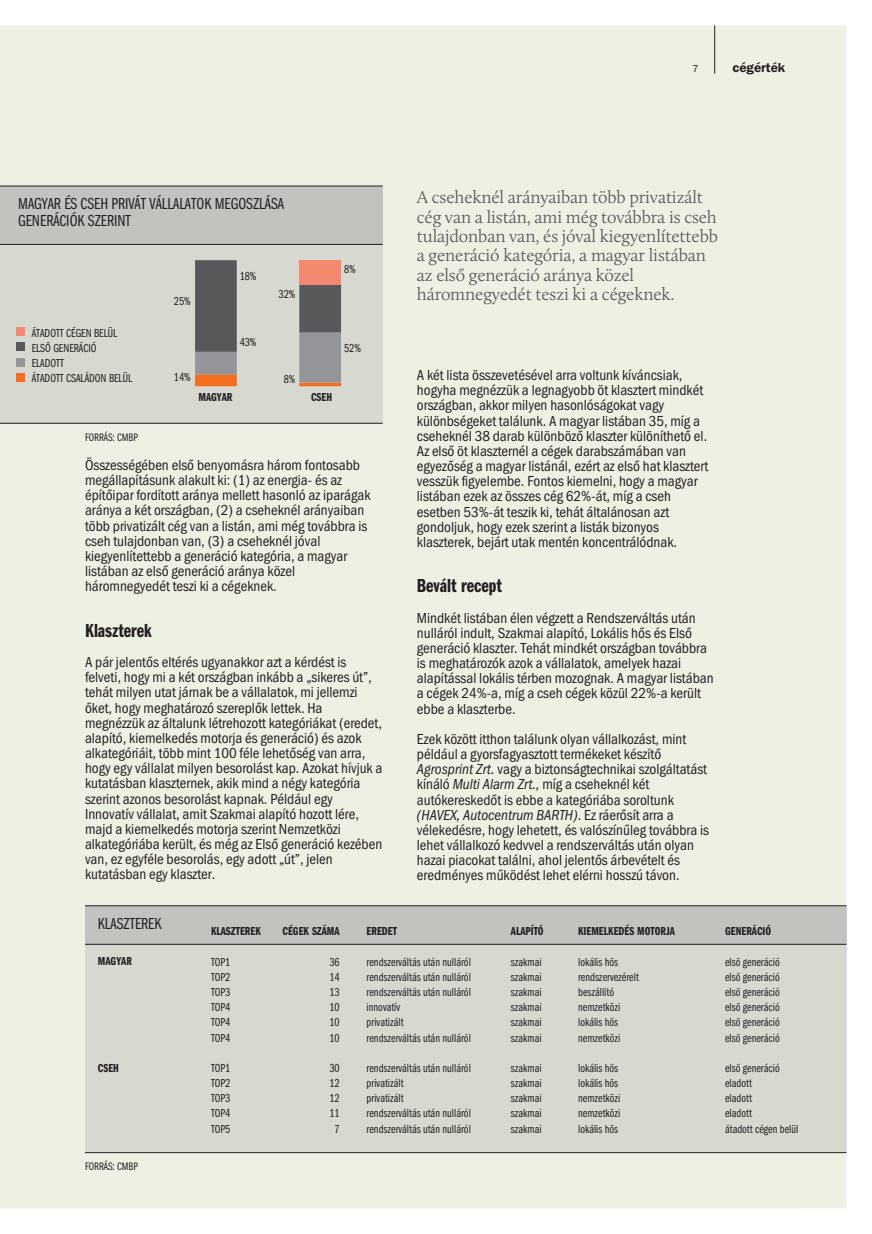
<style>
.page{position:relative;width:872px;height:1234px;background:#fff}
.page>*{position:absolute;margin:0;border:0;box-sizing:border-box;transform-origin:0 0}
.t1{font:19.5px "Franklin Got Itc TEE Demi Compressed";color:#231f20}
.t2{font:300 18px/19.5px "Calluna";letter-spacing:-.005em;color:#57585a}
.t3{font:16.5px/16.8px "Franklin Got Itc TEE Book Compressed";color:#231f20}
.t4{font:15px/15.1px "Franklin Got Itc TEE Book Condensed";color:#231f20}
.t5{font:13.5px "Franklin Got Itc TEE Demi";color:#231f20}
.t6{font:12px/15.1px "Franklin Got Itc TEE Book Compressed";color:#231f20}
.t7{font:12px "Franklin Got Itc TEE Demi Compressed";color:#231f20}
.t8{font:11.25px "Franklin Got Itc TEE Book Compressed";color:#231f20}
.t9{font:10.5px "Franklin Gothic";color:#231f20}
.s1{font-style:italic}
</style>
<div class="page">
<div style="left:0;top:25px;width:846px;height:1183px;background:#eff0e4"></div>
<div style="left:0;top:186px;width:383px;height:237px;background:#d7d9d0"></div>
<div style="left:0;top:186px;width:383px;height:58px;background:#c1c4be"></div>
<hr style="left:0;top:423px;width:383px;height:1px;background:#231f20">
<hr style="left:0;top:186px;width:383px;height:1px;background:#231f20">
<hr style="left:0;top:244px;width:383px;height:1px;background:#231f20">
<div style="left:16px;top:327px;width:9px;height:8px;background:#f48970"></div>
<div style="left:16px;top:342px;width:9px;height:9px;background:#57585a"></div>
<div style="left:16px;top:358px;width:9px;height:8px;background:#939598"></div>
<div style="left:16px;top:373px;width:9px;height:8px;background:#f36e21"></div>
<svg style="left:195px;top:260px;width:146px;height:126px"></svg>
<div style="left:299px;top:260px;width:42px;height:24px;background:#f48970"></div>
<div style="left:85px;top:905px;width:761px;height:247px;background:#d7d9d0"></div>
<div style="left:85px;top:905px;width:761px;height:39px;background:#c1c4be"></div>
<hr style="left:85px;top:1151px;width:761px;height:1px;background:#231f20">
<hr style="left:85px;top:905px;width:761px;height:1px;background:#231f20">
<hr style="left:85px;top:943px;width:761px;height:1px;background:#231f20">
<hr style="left:714px;top:25px;width:1px;height:49px;background:#231f20">
<p class="t9" style="left:692px;top:64px;width:8px">7</p>
<p class="t5" style="left:732px;top:63px;width:54px">cégérték</p>
<p class="t3" style="left:18px;top:197px;width:267px">MAGYAR ÉS CSEH PRIVÁT VÁLLALATOK MEGOSZLÁSA<br>GENERÁCIÓK SZERINT</p>
<p class="t6" style="left:32px;top:326px;width:87px">ÁTADOTT CÉGEN BELÜL</p>
<p class="t6" style="left:32px;top:341px;width:102px">ELSŐ GENERÁCIÓ<br>ELADOTT<br>ÁTADOTT CSALÁDON BELÜL</p>
<p class="t8" style="left:85px;top:433px;width:54px">FORRÁS: CMBP</p>
<p class="t6" style="left:174px;top:294px;width:18px">25%</p>
<p class="t6" style="left:240px;top:269px;width:18px">18%</p>
<p class="t6" style="left:278px;top:287px;width:18px">32%</p>
<p class="t6" style="left:344px;top:263px;width:13px">8%</p>
<p class="t6" style="left:240px;top:336px;width:18px">43%</p>
<p class="t6" style="left:174px;top:370px;width:18px">14%</p>
<p class="t6" style="left:284px;top:372px;width:13px">8%</p>
<p class="t7" style="left:198px;top:393px;width:35px">MAGYAR</p>
<p class="t7" style="left:311px;top:393px;width:23px">CSEH</p>
<p class="t6" style="left:344px;top:341px;width:18px">52%</p>
<p class="t4" style="left:85px;top:459px;width:287px">Összességében első benyomásra három fontosabb megállapításunk alakult ki: (1) az energia- és az építőipar fordított aránya mellett hasonló az iparágak aránya a két országban, (2) a cseheknél arányaiban több privatizált cég van a listán, ami még továbbra is cseh tulajdonban van, (3) a cseheknél jóval kiegyenlítettebb a generáció kategória, a magyar listában az első generáció aránya közel háromnegyedét teszi ki a cégeknek.</p>
<h1 class="t1" style="left:85px;top:623px;width:68px">Klaszterek</h1>
<p class="t4" style="left:85px;top:656px;width:299px">A pár jelentős eltérés ugyanakkor azt a kérdést is felveti, hogy mi a két országban inkább a „sikeres út”, tehát milyen utat járnak be a vállalatok, mi jellemzi őket, hogy meghatározó szereplők lettek. Ha megnézzük az általunk létrehozott kategóriákat (eredet, alapító, kiemelkedés motorja és generáció) és azok alkategóriáit, több mint 100 féle lehetőség van arra, hogy egy vállalat milyen besorolást kap. Azokat hívjuk a kutatásban klaszternek, akik mind a négy kategória szerint azonos besorolást kapnak. Például egy Innovatív vállalat, amit Szakmai alapító hozott lére, majd a kiemelkedés motorja szerint Nemzetközi alkategóriába került, és még az Első generáció kezében van, ez egyféle besorolás, egy adott „út”, jelen kutatásban egy klaszter.</p>
<p class="t2" style="left:417px;top:189px;width:303px">A cseheknél arányaiban több privatizált cég van a listán, ami még továbbra is cseh tulajdonban van, és jóval kiegyenlítettebb a generáció kategória, a magyar listában az első generáció aránya közel háromnegyedét teszi ki a cégeknek.</p>
<p class="t4" style="left:417px;top:369px;width:293px">A két lista összevetésével arra voltunk kíváncsiak, hogyha megnézzük a legnagyobb öt klasztert mindkét országban, akkor milyen hasonlóságokat vagy különbségeket találunk. A magyar listában 35, míg a cseheknél 38 darab különböző klaszter különíthető el.<br>Az első öt klaszternél a cégek darabszámában van egyezőség a magyar listánál, ezért az első hat klasztert vesszük figyelembe. Fontos kiemelni, hogy a magyar listában ezek az összes cég 62%-át, míg a cseh esetben 53%-át teszik ki, tehát általánosan azt gondoljuk, hogy ezek szerint a listák bizonyos klaszterek, bejárt utak mentén koncentrálódnak.</p>
<h1 class="t1" style="left:417px;top:579px;width:86px">Bevált recept</h1>
<p class="t4" style="left:417px;top:611px;width:298px">Mindkét listában élen végzett a Rendszerváltás után nulláról indult, Szakmai alapító, Lokális hős és Első generáció klaszter. Tehát mindkét országban továbbra is meghatározók azok a vállalatok, amelyek hazai alapítással lokális térben mozognak. A magyar listában a cégek 24%-a, míg a cseh cégek közül 22%-a került ebbe a klaszterbe.</p>
<p class="t4" style="left:417px;top:732px;width:294px">Ezek között itthon találunk olyan vállalkozást, mint például a gyorsfagyasztott termékeket készítő <span class="s1">Agrosprint Zrt.</span> vagy a biztonságtechnikai szolgáltatást kínáló <span class="s1">Multi Alarm Zrt.,</span> míg a cseheknél két autókereskedőt is ebbe a kategóriába soroltunk <span class="s1">(HAVEX, Autocentrum BARTH)</span>. Ez ráerősít arra a vélekedésre, hogy lehetett, és valószínűleg továbbra is lehet vállalkozó kedvvel a rendszerváltás után olyan hazai piacokat találni, ahol jelentős árbevételt és eredményes működést lehet elérni hosszú távon.</p>
<p class="t3" style="left:98px;top:916px;width:65px">KLASZTEREK</p>
<p class="t7" style="left:98px;top:957px;width:35px">MAGYAR</p>
<p class="t7" style="left:98px;top:1063px;width:23px">CSEH</p>
<p class="t8" style="left:85px;top:1161px;width:54px">FORRÁS: CMBP</p>
<p class="t7" style="left:211px;top:927px;width:51px">KLASZTEREK</p>
<p class="t6" style="left:211px;top:955px;width:21px;text-align:justify">TOP1<br>TOP2<br>TOP3<br>TOP4</p>
<p class="t6" style="left:211px;top:1015px;width:21px">TOP4</p>
<p class="t6" style="left:211px;top:1030px;width:21px">TOP4</p>
<p class="t6" style="left:211px;top:1061px;width:21px">TOP1</p>
<p class="t6" style="left:211px;top:1091px;width:21px">TOP3<br>TOP4</p>
<p class="t6" style="left:211px;top:1076px;width:21px">TOP2</p>
<p class="t6" style="left:211px;top:1121px;width:21px">TOP5</p>
<p class="t7" style="left:282px;top:927px;width:59px">CÉGEK SZÁMA</p>
<p class="t6" style="left:329px;top:955px;width:12px">36</p>
<p class="t6" style="left:329px;top:970px;width:12px">14<br>13</p>
<p class="t6" style="left:329px;top:1000px;width:12px">10</p>
<p class="t6" style="left:329px;top:1015px;width:12px">10<br>10</p>
<p class="t6" style="left:329px;top:1061px;width:12px;text-align:justify">30<br>12<br>12</p>
<p class="t6" style="left:334px;top:1121px;width:7px">7</p>
<p class="t6" style="left:329px;top:1106px;width:12px">11</p>
<p class="t7" style="left:366px;top:927px;width:32px">EREDET</p>
<p class="t6" style="left:366px;top:970px;width:106px">rendszerváltás után nulláról rendszerváltás után nulláról</p>
<p class="t6" style="left:366px;top:1015px;width:38px">privatizált</p>
<p class="t6" style="left:366px;top:1061px;width:106px">rendszerváltás után nulláról</p>
<p class="t6" style="left:366px;top:1091px;width:38px">privatizált</p>
<p class="t6" style="left:366px;top:1121px;width:106px">rendszerváltás után nulláról</p>
<p class="t6" style="left:366px;top:955px;width:106px">rendszerváltás után nulláról</p>
<p class="t6" style="left:366px;top:1000px;width:35px">innovatív</p>
<p class="t6" style="left:366px;top:1030px;width:106px">rendszerváltás után nulláról</p>
<p class="t6" style="left:366px;top:1076px;width:38px">privatizált</p>
<p class="t6" style="left:366px;top:1106px;width:106px">rendszerváltás után nulláról</p>
<p class="t7" style="left:511px;top:927px;width:34px">ALAPÍTÓ</p>
<p class="t6" style="left:511px;top:970px;width:32px">szakmai</p>
<p class="t6" style="left:511px;top:955px;width:32px">szakmai</p>
<p class="t6" style="left:511px;top:985px;width:32px">szakmai</p>
<p class="t6" style="left:511px;top:1000px;width:32px">szakmai</p>
<p class="t6" style="left:511px;top:1015px;width:32px">szakmai</p>
<p class="t6" style="left:511px;top:1030px;width:32px">szakmai</p>
<p class="t6" style="left:511px;top:1061px;width:32px">szakmai</p>
<p class="t6" style="left:511px;top:1076px;width:32px">szakmai</p>
<p class="t6" style="left:511px;top:1106px;width:32px">szakmai szakmai</p>
<p class="t6" style="left:511px;top:1091px;width:32px">szakmai</p>
<p class="t7" style="left:578px;top:927px;width:98px">KIEMELKEDÉS MOTORJA</p>
<p class="t6" style="left:578px;top:955px;width:42px">lokális hős</p>
<p class="t6" style="left:578px;top:970px;width:62px">rendszervezérelt</p>
<p class="t6" style="left:578px;top:985px;width:44px">beszállító nemzetközi</p>
<p class="t6" style="left:578px;top:1030px;width:44px">nemzetközi</p>
<p class="t6" style="left:578px;top:1015px;width:42px">lokális hős</p>
<p class="t6" style="left:578px;top:1061px;width:42px">lokális hős</p>
<p class="t6" style="left:578px;top:1091px;width:44px">nemzetközi</p>
<p class="t6" style="left:578px;top:1121px;width:42px">lokális hős</p>
<p class="t6" style="left:578px;top:1076px;width:42px">lokális hős</p>
<p class="t6" style="left:578px;top:1106px;width:44px">nemzetközi</p>
<p class="t7" style="left:725px;top:927px;width:48px">GENERÁCIÓ</p>
<p class="t6" style="left:725px;top:955px;width:56px">első generáció</p>
<p class="t6" style="left:725px;top:970px;width:56px">első generáció</p>
<p class="t6" style="left:725px;top:1000px;width:56px">első generáció</p>
<p class="t6" style="left:725px;top:985px;width:56px">első generáció</p>
<p class="t6" style="left:725px;top:1030px;width:56px">első generáció</p>
<p class="t6" style="left:725px;top:1015px;width:56px">első generáció</p>
<p class="t6" style="left:725px;top:1061px;width:56px">első generáció</p>
<p class="t6" style="left:725px;top:1091px;width:28px">eladott eladott</p>
<p class="t6" style="left:725px;top:1076px;width:28px">eladott</p>
<p class="t6" style="left:725px;top:1121px;width:75px">átadott cégen belül</p>
</div>
